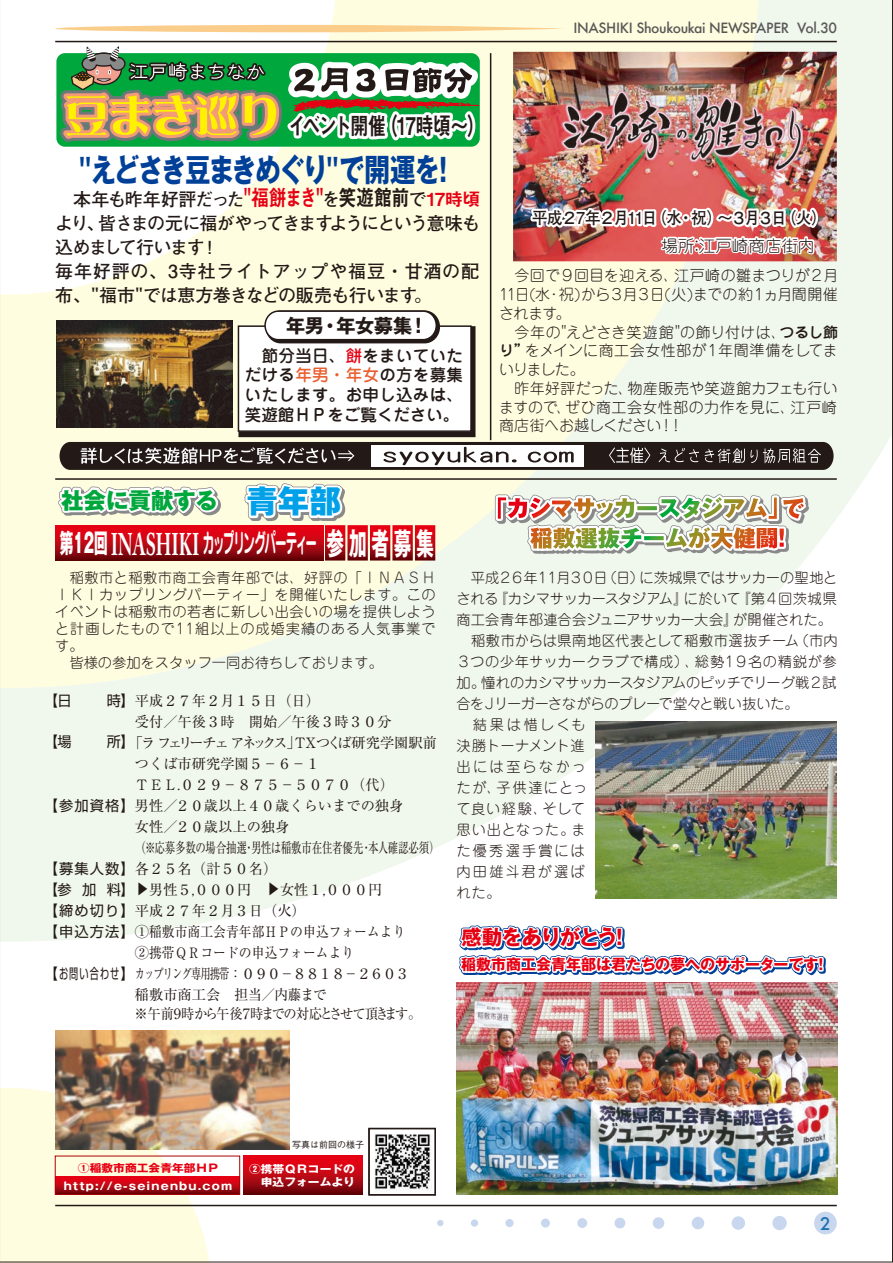
<style>
.page{position:relative;width:893px;height:1263px;background:#fff}
.page>*{position:absolute;margin:0;border:0;box-sizing:border-box;transform-origin:0 0}
.t1{font:700 31.8px "Gothic MB101 Pro";letter-spacing:-.06em;color:#004098;scale:.8 1}
.t2{font:700 30.45px "Gothic MB101 Pro";color:#fff;scale:.57 1}
.t3{font:700 26.25px "Jun 501 Pro";letter-spacing:-.12em;color:#fff;scale:.44 1}
.t4{font:24.3px "Midashi Go Pro MB31";letter-spacing:-.06em;color:#231916;scale:.74 1}
.t5{font:800 22.5px "Gothic MB101 Pro";color:#00a73c}
.t6{font:700 20.55px "Gothic MB101 Pro";letter-spacing:-.055em;color:#e60013}
.t7{font:700 19.2px "Gothic MB101 Pro";letter-spacing:-.02em;color:#231916}
.t8{font:700 18px/24px "Futo Go B101 Pro";letter-spacing:-.035em;color:#231916}
.t9{font:500 16.95px "Futura";color:#1c72b3}
.t10{font:500 16.5px/19.8px "Jun 34 Pro";letter-spacing:.02em;color:#231916;text-align:justify}
.t11{font:700 16.5px "Futo Go B101 Pro";letter-spacing:-.09em;color:#231916;scale:.94 1}
.t12{font:300 16.5px "Jun 101 Pro";color:#231916}
.t13{font:300 15px/18.8px "Jun 101 Pro";letter-spacing:.005em;color:#231916}
.t14{font:700 15px "Gothic MB101 Pro";color:#e60013}
.t15{font:14.25px/21px "Ryumin Pro";color:#231916}
.t16{font:300 14.25px/17.1px "Jun 101 Pro";letter-spacing:.03em;color:#231916}
.t17{font:14.25px/19.5px "Ryumin Pro";letter-spacing:-.085em;color:#231916}
.t18{font:14.25px "Ryumin Pro";letter-spacing:-.1em;color:#231916;scale:.73 1}
.t19{font:300 14.25px "Jun 101 Pro";letter-spacing:-.05em;color:#231916}
.t20{font:300 14.25px "Jun 101 Pro";letter-spacing:-.02em;color:#231916}
.t21{font:300 14.25px "Jun 101 Pro";letter-spacing:-.04em;color:#231916}
.t22{font:300 14.25px "Jun 101 Pro";letter-spacing:-.005em;color:#231916}
.t23{font:14.25px "Ryumin Pro";letter-spacing:-.15em;color:#231916}
.t24{font:300 14.25px "Jun 101 Pro";letter-spacing:-.035em;color:#231916}
.t25{font:14.25px "Shin Go Pro";color:#231916}
.t26{font:300 14.25px "Jun 101 Pro";letter-spacing:-.01em;color:#231916}
.t27{font:300 14.25px "Jun 101 Pro";letter-spacing:.085em;color:#231916}
.t28{font:300 14.25px "Jun 101 Pro";letter-spacing:.165em;color:#231916}
.t29{font:300 14.25px "Jun 101 Pro";letter-spacing:.145em;color:#231916}
.t30{font:300 14.25px "Jun 101 Pro";letter-spacing:.14em;color:#231916}
.t31{font:300 14.25px "Jun 101 Pro";letter-spacing:.17em;color:#231916}
.t32{font:500 13.8px "Futura";letter-spacing:-.025em;color:#595857}
.t33{font:700 10.8px "Gothic MB101 Pro";letter-spacing:.1em;color:#fff;scale:1.1 1}
.t34{font:700 10.8px "Gothic MB101 Pro";color:#fff;scale:1.1 1}
.t35{font:700 10.8px "Gothic MB101 Pro";color:#e60013;scale:1.1 1}
.t36{font:500 9px "Gothic BBB Pro";color:#231916}
.s1{font-family:"Midashi Go Pro MB31";font-weight:400;font-size:22.5px;color:#e60013}
.s2{font-family:"Midashi Go Pro MB31";font-weight:400;font-size:22.5px}
.s3{font-family:"Midashi Go Pro MB31";font-weight:400;color:#e60013}
.s4{color:#e60013}
.s5{color:#ea6031}
.s6{font-family:"Jun 34 Pro";font-weight:500}
.s7{font-size:31.5px;color:#00a1e9}
.s8{font-family:"Gothic MB101 Pro";font-weight:800}
.s9{font-family:"Adobe Caslon Pro";font-size:31.05px}
.s10{font-family:"Gothic MB101 Pro";font-size:30.45px}
.s11{font-family:"Shin Go Pro"}
</style>
<div class="page">
<img style="left:0;top:0;width:893px;height:1262px">
<p class="t32" style="left:573px;top:19px;width:265px">INASHIKI Shoukoukai NEWSPAPER Vol.30</p>
<h3 class="t4" style="left:288px;top:106px;width:267px">イベント開催（17時頃～）</h3>
<h1 class="t1" style="left:79px;top:144px;width:473px">"えどさき豆まきめぐり"で開運を！</h1>
<p class="t8" style="left:55px;top:185px;width:427px;text-indent:18px">本年も昨年好評だった<span class="s1">"福餅まき"</span>を<span class="s2">笑遊館前</span>で<span class="s3">17時頃</span>より、皆さまの元に福がやってきますようにという意味も込めまして行います！<br>毎年好評の、3寺社ライトアップや福豆・甘酒の配布、"福市"では恵方巻きなどの販売も行います。</p>
<h3 class="t7" style="left:286px;top:309px;width:144px">年男・年女募集！</h3>
<p class="t10" style="left:245px;top:344px;width:220px">　節分当日、<span class="s4">餅</span>をまいていただける<span class="s5">年男・年女</span>の方を募集いたします。お申し込みは、笑遊館ＨＰをご覧ください。</p>
<p class="t11" style="left:532px;top:205px;width:315px">平成２7年２月11日（水・祝）～３月３日（火）</p>
<p class="t12" style="left:661px;top:232px;width:154px">場所：江戸崎商店街内</p>
<p class="t13" style="left:499px;top:265px;width:341px">　今回で９回目を迎える、江戸崎の雛まつりが２月<br>11日(水・祝)から３月３日(火)までの約１ヵ月間開催されます。<br>　今年の"えどさき笑遊館"の飾り付けは、<span class="s6">つるし飾り”</span>をメインに商工会女性部が１年間準備をしてまいりました。<br>　昨年好評だった、物産販売や笑遊館カフェも行いますので、ぜひ商工会女性部の力作を見に、江戸崎商店街へお越しください！！</p>
<h3 class="t5" style="left:61px;top:481px;width:281px">社会に貢献する <span class="s7">青年部</span></h3>
<h3 class="t3" style="left:60px;top:522px;width:801px"><span class="s8">第12回</span> <span class="s9">INASHIKI</span> カップリングパーティー <span class="s10">参加 募</span></h3>
<h2 class="t2" style="left:371px;top:518px;width:111px">者 集</h2>
<p class="t16" style="left:55px;top:567px;width:382px">　稲敷市と稲敷市商工会青年部では、好評の「ＩＮＡＳＨ<br>ＩＫＩカップリングパーティー」を開催いたします。このイベントは稲敷市の若者に新しい出会いの場を提供しようと計画したもので11組以上の成婚実績のある人気事業です。<br>　皆様の参加をスタッフ一同お待ちしております。</p>
<p class="t25" style="left:44px;top:688px;width:29px">【日</p>
<p class="t15" style="left:93px;top:689px;width:228px"><span class="s11">　時】</span>平成２７年２月１５日（日）</p>
<p class="t25" style="left:44px;top:730px;width:29px">【場</p>
<p class="t25" style="left:93px;top:730px;width:43px">　所】</p>
<p class="t19" style="left:471px;top:566px;width:368px">平成２６年１１月３０日（日）に茨城県ではサッカーの聖地と</p>
<p class="t20" style="left:456px;top:587px;width:382px">される『カシマサッカースタジアム』に於いて『第４回茨城県</p>
<p class="t22" style="left:457px;top:608px;width:377px">商工会青年部連合会ジュニアサッカー大会』が開催された。</p>
<p class="t16" style="left:457px;top:630px;width:383px">　稲敷市からは県南地区代表として稲敷市選抜チーム（市内</p>
<p class="t16" style="left:457px;top:651px;width:382px">３つの少年サッカークラブで構成）、総勢１９名の精鋭が参</p>
<p class="t21" style="left:457px;top:671px;width:381px">加。憧れのカシマサッカースタジアムのピッチでリーグ戦２試</p>
<p class="t24" style="left:457px;top:692px;width:344px">合をＪリーガーさながらのプレーで堂々と戦い抜いた。</p>
<p class="t31" style="left:473px;top:713px;width:114px">結果は惜しくも</p>
<p class="t26" style="left:457px;top:734px;width:130px">決勝トーナメント進</p>
<p class="t28" style="left:457px;top:755px;width:131px">出には至らなかっ</p>
<p class="t27" style="left:457px;top:776px;width:132px">たが、子供達にとっ</p>
<p class="t16" style="left:457px;top:798px;width:130px">て良い経験、そして</p>
<p class="t16" style="left:457px;top:819px;width:131px">思い出となった。ま</p>
<p class="t29" style="left:457px;top:839px;width:130px">た優秀選手賞には</p>
<p class="t30" style="left:457px;top:860px;width:130px">内田雄斗君が選ば</p>
<p class="t16" style="left:457px;top:882px;width:46px">れた。</p>
<p class="t15" style="left:135px;top:710px;width:258px">受付／午後３時　開始／午後３時３０分</p>
<p class="t23" style="left:129px;top:731px;width:324px">「ラ フェリーチェ アネックス」TXつくば研究学園駅前　</p>
<p class="t15" style="left:135px;top:752px;width:187px">つくば市研究学園５－６－１</p>
<p class="t15" style="left:135px;top:773px;width:289px">ＴＥＬ.０２９－８７５－５０７０（代）　　</p>
<p class="t15" style="left:135px;top:815px;width:306px">女性／２０歳以上の独身<br>（※応募多数の場合抽選・男性は稲敷市在住者優先・本人確認必須）</p>
<p class="t15" style="left:131px;top:896px;width:16px;rotate:-90deg">▼</p>
<p class="t15" style="left:149px;top:878px;width:118px">男性５,０００円　</p>
<p class="t15" style="left:262px;top:896px;width:16px;rotate:-90deg">▼</p>
<p class="t15" style="left:280px;top:878px;width:104px">女性１,０００円</p>
<p class="t15" style="left:44px;top:794px;width:361px"><span class="s11">【参加資格】</span>男性／２０歳以上４０歳くらいまでの独身</p>
<p class="t15" style="left:44px;top:857px;width:235px"><span class="s11">【募集人数】</span>各２５名（計５０名）</p>
<p class="t25" style="left:44px;top:877px;width:92px">【参 加 料】</p>
<p class="t15" style="left:44px;top:899px;width:363px"><span class="s11">【締め切り】</span>平成２７年２月３日（火）<br><span class="s11">【申込方法】</span>①稲敷市商工会青年部ＨＰの申込フォームより</p>
<p class="t18" style="left:44px;top:962px;width:502px"><span class="s11">【お問い合わせ】</span>カップリング専用携帯：０９０－８８１８－２６０３</p>
<h3 class="t6" style="left:461px;top:920px;width:170px">感動をありがとう！</h3>
<p class="t15" style="left:135px;top:941px;width:221px">②携帯ＱＲコードの申込フォームより</p>
<p class="t17" style="left:135px;top:983px;width:288px">稲敷市商工会　担当／内藤まで<br>※午前９時から午後７時までの対応とさせて頂きます。</p>
<p class="t14" style="left:461px;top:952px;width:369px">稲敷市商工会青年部は君たちの夢へのサポーターです！</p>
<p class="t35" style="left:78px;top:1159px;width:130px">①稲敷市商工会青年部ＨＰ</p>
<p class="t36" style="left:292px;top:1137px;width:73px">写真は前回の様子</p>
<p class="t34" style="left:249px;top:1160px;width:98px">②携帯ＱＲコードの</p>
<p class="t33" style="left:64px;top:1176px;width:155px">http://e-seinenbu.com</p>
<p class="t34" style="left:249px;top:1173px;width:98px">　申込フォームより</p>
<p class="t9" style="left:820px;top:1212px;width:12px">2</p>
</div>
